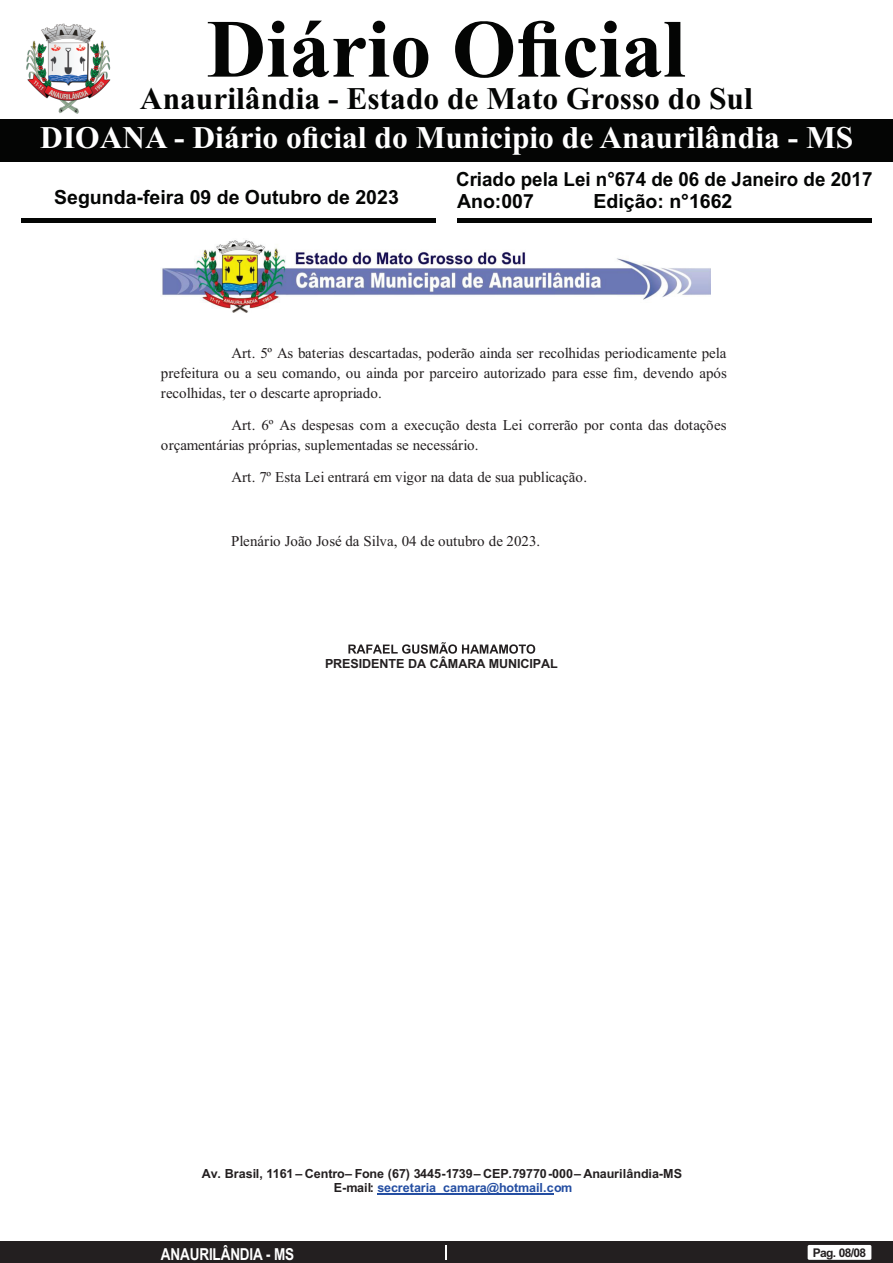
<style>
.page{position:relative;width:893px;height:1263px;background:#fff}
.page>*{position:absolute;margin:0;border:0;box-sizing:border-box;transform-origin:0 0}
.t1{font:700 82.5px "Times New Roman";color:#040504}
.t2{font:700 31.5px "Times New Roman";color:#fff}
.t3{font:700 31.5px "Times New Roman";color:#040504}
.t4{font:700 19.5px/21.8px "Arial";color:#040504;scale:.96 1}
.t5{font:700 19.5px "Arial";color:#040504}
.t6{font:700 16.5px "Arial Narrow";letter-spacing:-.01em;color:#fff}
.t7{font:15px/19.8px "Times New Roman";color:#231f20;text-align:justify}
.t8{font:700 12.6px/14.4px "Arial";letter-spacing:-.01em;color:#231f20}
.t9{font:700 12px "Arial";letter-spacing:-.055em;color:#231f20}
.s1{color:#244ea2}
</style>
<div class="page">
<img style="left:162px;top:240px;width:549px;height:72px">
<hr style="left:377px;top:1193px;width:177px;height:2px;background:#244ea2">
<svg style="left:348px;top:642px;width:187px;height:12px"></svg>
<div style="left:0;top:1242px;width:893px;height:21px;background:#231f20"></div>
<svg style="left:446px;top:1245px;width:1px;height:15px"></svg>
<div style="left:808px;top:1245px;width:63px;height:15px;background:#fff;border-radius:2px"></div>
<div style="left:0;top:119px;width:893px;height:42px;background:#040504"></div>
<hr style="left:21px;top:218px;width:415px;height:4px;background:#040504">
<hr style="left:457px;top:218px;width:415px;height:4px;background:#040504">
<img style="left:26px;top:23px;width:85px;height:91px">
<h1 class="t1" style="left:207px;top:21px;width:480px">Diário Oficial</h1>
<h2 class="t3" style="left:140px;top:88px;width:614px">Anaurilândia - Estado de Mato Grosso do Sul</h2>
<h2 class="t2" style="left:40px;top:126px;width:814px">DIOANA - Diário oficial do Municipio de Anaurilândia - MS</h2>
<h3 class="t5" style="left:54px;top:190px;width:346px">Segunda-feira 09 de Outubro de 2023</h3>
<h3 class="t4" style="left:456px;top:170px;width:435px">Criado pela Lei n°674 de 06 de Janeiro de 2017<br>Ano:007</h3>
<h3 class="t5" style="left:593px;top:193px;width:140px">Edição: n°1662</h3>
<p class="t7" style="left:161px;top:344px;width:568px;text-indent:71px">Art. 5º As baterias descartadas, poderão ainda ser recolhidas periodicamente pela prefeitura ou a seu comando, ou ainda por parceiro autorizado para esse fim, devendo após recolhidas, ter o descarte apropriado.</p>
<p class="t7" style="left:161px;top:416px;width:567px;text-indent:71px">Art. 6º As despesas com a execução desta Lei correrão por conta das dotações orçamentárias próprias, suplementadas se necessário.</p>
<p class="t7" style="left:232px;top:468px;width:357px">Art. 7º Esta Lei entrará em vigor na data de sua publicação.</p>
<p class="t7" style="left:231px;top:533px;width:310px">Plenário João José da Silva, 04 de outubro de 2023.</p>
<p class="t8" style="left:325px;top:657px;width:234px">PRESIDENTE DA CÂMARA MUNICIPAL</p>
<p class="t8" style="left:334px;top:1167px;width:350px;text-indent:-132px">Av. Brasil, 1161 – Centro– Fone (67) 3445-1739– CEP.79770-000– Anaurilândia-MS<br>E-mail: <span class="s1">secretaria_camara@hotmail.com</span></p>
<p class="t6" style="left:161px;top:1248px;width:135px">ANAURILÂNDIA - MS</p>
<p class="t9" style="left:813px;top:1248px;width:55px">Pag. 08/08</p>
</div>
